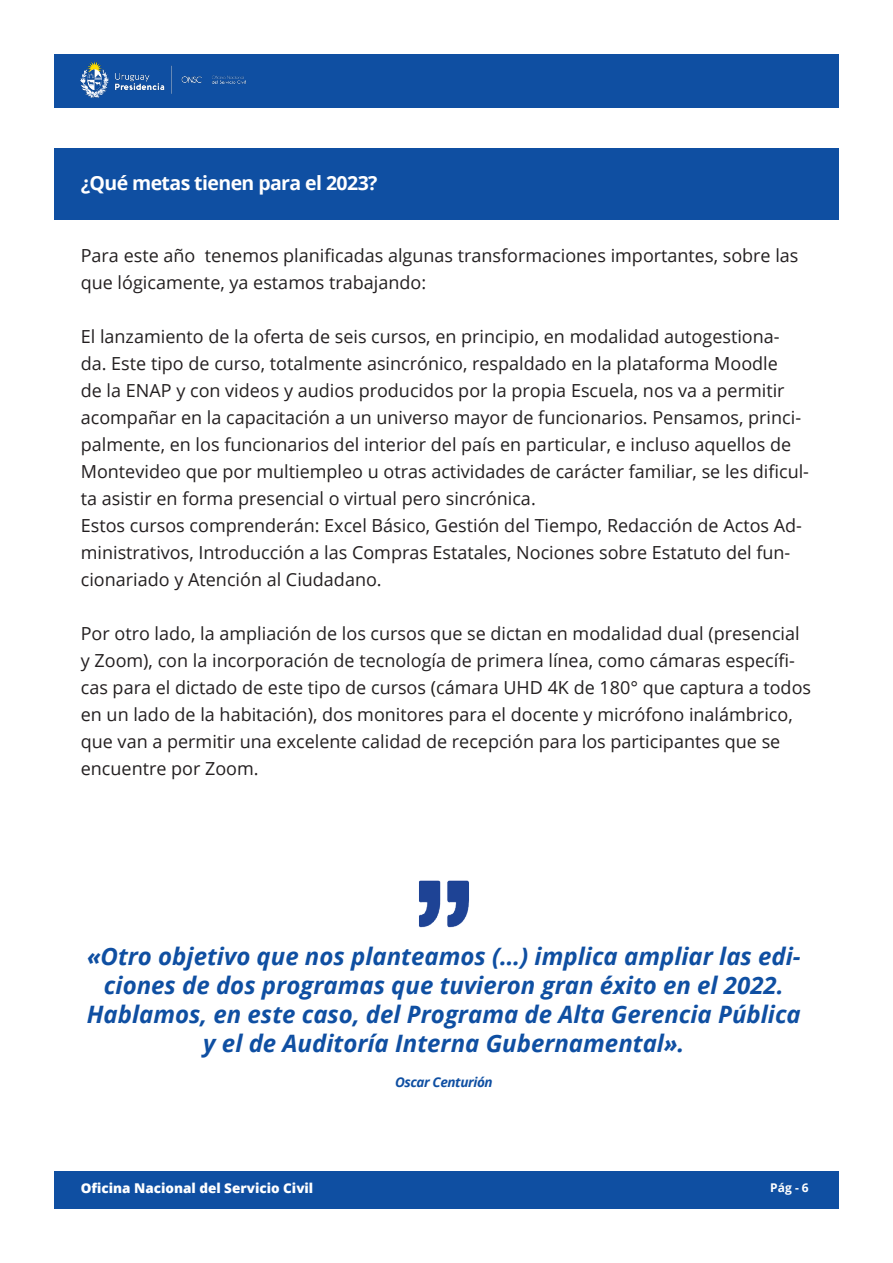
<style>
.page{position:relative;width:893px;height:1263px;background:#fff}
.page>*{position:absolute;margin:0;border:0;box-sizing:border-box;transform-origin:0 0}
.t1{font:italic 700 24px/28.8px "Open Sans";color:#0f4fa2;text-align:center}
.t2{font:700 19.5px "Open Sans";letter-spacing:-.03em;color:#fff}
.t3{font:18px/27px "Open Sans";color:#231f20}
.t4{font:800 13.5px "Open Sans";color:#fff}
.t5{font:italic 700 13.5px "Open Sans";letter-spacing:-.03em;color:#0f4fa2}
.t6{font:700 12px "Open Sans";color:#fff}
</style>
<div class="page">
<div style="left:54px;top:54px;width:785px;height:53px;background:#0f4fa2"></div>
<div style="left:54px;top:1171px;width:785px;height:38px;background:#0f4fa2"></div>
<img style="left:81px;top:62px;width:164px;height:36px">
<div style="left:54px;top:149px;width:785px;height:71px;background:#0f4fa2"></div>
<img style="left:419px;top:880px;width:50px;height:48px">
<p class="t2" style="left:81px;top:170px;width:298px">¿Qué metas tienen para el 2023?</p>
<p class="t3" style="left:81px;top:241px;width:719px">Para este año tenemos planificadas algunas transformaciones importantes, sobre las que lógicamente, ya estamos trabajando:</p>
<p class="t3" style="left:81px;top:322px;width:730px">El lanzamiento de la oferta de seis cursos, en principio, en modalidad autogestiona&shy;da. Este tipo de curso, totalmente asincrónico, respaldado en la plataforma Moodle<br>de la ENAP y con videos y audios producidos por la propia Escuela, nos va a permitir acompañar en la capacitación a un universo mayor de funcionarios. Pensamos, princi&shy;palmente, en los funcionarios del interior del país en particular, e incluso aquellos de Montevideo que por multiempleo u otras actividades de carácter familiar, se les dificul&shy;ta asistir en forma presencial o virtual pero sincrónica.</p>
<p class="t3" style="left:81px;top:511px;width:723px">Estos cursos comprenderán: Excel Básico, Gestión del Tiempo, Redacción de Actos Ad&shy;ministrativos, Introducción a las Compras Estatales, Nociones sobre Estatuto del fun&shy;cionariado y Atención al Ciudadano.</p>
<p class="t3" style="left:81px;top:619px;width:732px">Por otro lado, la ampliación de los cursos que se dictan en modalidad dual (presencial y Zoom), con la incorporación de tecnología de primera línea, como cámaras específi&shy;cas para el dictado de este tipo de cursos (cámara UHD 4K de 180° que captura a todos en un lado de la habitación), dos monitores para el docente y micrófono inalámbrico, que van a permitir una excelente calidad de recepción para los participantes que se encuentre por Zoom.</p>
<p class="t1" style="left:87px;top:941px;width:716px">«Otro objetivo que nos planteamos (…) implica ampliar las edi&shy;ciones de dos programas que tuvieron gran éxito en el 2022.<br>Hablamos, en este caso, del Programa de Alta Gerencia Pública y el de Auditoría Interna Gubernamental».</p>
<p class="t5" style="left:395px;top:1072px;width:99px">Oscar Centurión</p>
<p class="t4" style="left:81px;top:1178px;width:234px">Oficina Nacional del Servicio Civil</p>
<p class="t6" style="left:770px;top:1179px;width:40px">Pág - 6</p>
</div>
